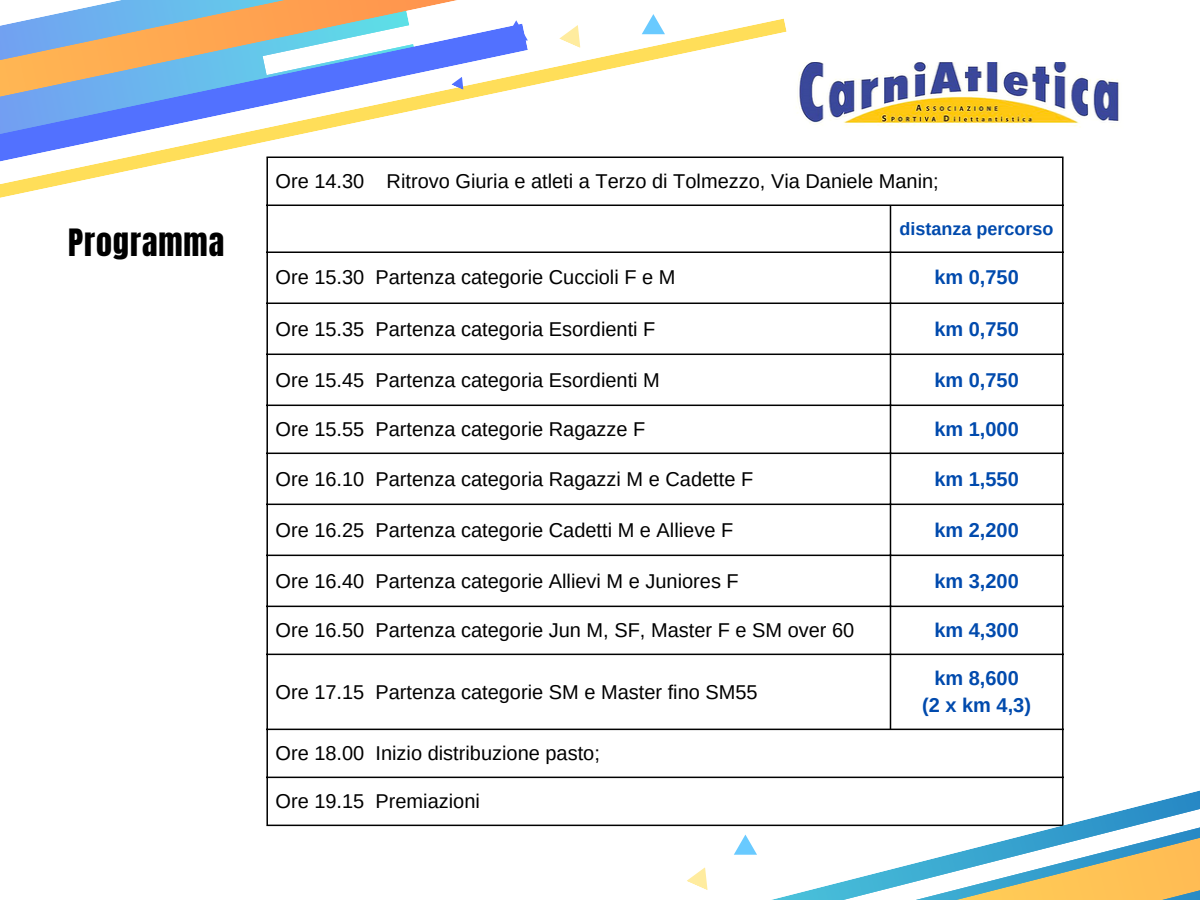
<style>
.page{position:relative;width:1200px;height:900px;background:#fff}
.page>*{position:absolute;margin:0;border:0;box-sizing:border-box;transform-origin:0 0}
.t1{font:32px "Anton";letter-spacing:.03em;color:#000}
.t2{font:20px "Arimo";color:#000}
.t3{font:700 20px "Arimo";color:#004aad}
.t4{font:700 18px "Arimo";color:#004aad}
</style>
<div class="page">
<svg style="left:33px;top:0;width:230px;height:19px;fill:#6bbbed"></svg>
<hr style="left:266px;top:158px;width:2px;height:667px;background:#000">
<hr style="left:890px;top:206px;width:1px;height:523px;background:#000">
<hr style="left:1062px;top:158px;width:2px;height:667px;background:#000">
<hr style="left:266px;top:157px;width:798px;height:1px;background:#000">
<hr style="left:266px;top:205px;width:798px;height:1px;background:#000">
<hr style="left:266px;top:251px;width:798px;height:2px;background:#000">
<hr style="left:266px;top:303px;width:798px;height:1px;background:#000">
<hr style="left:266px;top:354px;width:798px;height:1px;background:#000">
<hr style="left:266px;top:405px;width:798px;height:1px;background:#000">
<hr style="left:266px;top:453px;width:798px;height:1px;background:#000">
<hr style="left:266px;top:504px;width:798px;height:1px;background:#000">
<hr style="left:266px;top:555px;width:798px;height:1px;background:#000">
<hr style="left:266px;top:606px;width:798px;height:1px;background:#000">
<hr style="left:266px;top:654px;width:798px;height:1px;background:#000">
<hr style="left:266px;top:729px;width:798px;height:1px;background:#000">
<hr style="left:266px;top:777px;width:798px;height:1px;background:#000">
<hr style="left:266px;top:825px;width:798px;height:1px;background:#000">
<svg style="left:9px;top:19px;width:778px;height:186px"></svg>
<svg style="left:263px;top:0;width:524px;height:75px"></svg>
<svg style="left:0;top:24px;width:528px;height:231px"></svg>
<svg style="left:557px;top:728px;width:188px;height:99px"></svg>
<svg style="left:745px;top:679px;width:455px;height:221px"></svg>
<svg style="left:559px;top:25px;width:21px;height:23px"></svg>
<svg style="left:451px;top:77px;width:12px;height:13px"></svg>
<svg style="left:642px;top:14px;width:23px;height:20px"></svg>
<svg style="left:505px;top:20px;width:23px;height:20px"></svg>
<svg style="left:687px;top:867px;width:21px;height:23px"></svg>
<svg style="left:734px;top:835px;width:23px;height:20px"></svg>
<img style="left:797px;top:62px;width:322px;height:66px">
<p class="t1" style="left:68px;top:219px;width:158px">Programma</p>
<p class="t2" style="left:275px;top:170px;width:665px">Ore 14.30 Ritrovo Giuria e atleti a Terzo di Tolmezzo, Via Daniele Manin;</p>
<p class="t4" style="left:900px;top:218px;width:155px">distanza percorso</p>
<p class="t2" style="left:275px;top:266px;width:402px">Ore 15.30 Partenza categorie Cuccioli F e M</p>
<p class="t3" style="left:934px;top:266px;width:86px">km 0,750</p>
<p class="t2" style="left:275px;top:317px;width:382px">Ore 15.35 Partenza categoria Esordienti F</p>
<p class="t3" style="left:934px;top:317px;width:86px">km 0,750</p>
<p class="t2" style="left:275px;top:368px;width:386px">Ore 15.45 Partenza categoria Esordienti M</p>
<p class="t3" style="left:934px;top:368px;width:86px">km 0,750</p>
<p class="t2" style="left:275px;top:418px;width:372px">Ore 15.55 Partenza categorie Ragazze F</p>
<p class="t3" style="left:934px;top:418px;width:86px">km 1,000</p>
<p class="t2" style="left:275px;top:467px;width:479px">Ore 16.10 Partenza categoria Ragazzi M e Cadette F</p>
<p class="t3" style="left:934px;top:467px;width:86px">km 1,550</p>
<p class="t2" style="left:275px;top:518px;width:459px">Ore 16.25 Partenza categorie Cadetti M e Allieve F</p>
<p class="t3" style="left:934px;top:518px;width:86px">km 2,200</p>
<p class="t2" style="left:275px;top:569px;width:465px">Ore 16.40 Partenza categorie Allievi M e Juniores F</p>
<p class="t3" style="left:934px;top:569px;width:86px">km 3,200</p>
<p class="t2" style="left:275px;top:619px;width:580px">Ore 16.50 Partenza categorie Jun M, SF, Master F e SM over 60</p>
<p class="t3" style="left:934px;top:619px;width:86px">km 4,300</p>
<p class="t2" style="left:275px;top:680px;width:484px">Ore 17.15 Partenza categorie SM e Master fino SM55</p>
<p class="t2" style="left:275px;top:742px;width:326px">Ore 18.00 Inizio distribuzione pasto;</p>
<p class="t2" style="left:275px;top:790px;width:206px">Ore 19.15 Premiazioni</p>
<p class="t3" style="left:934px;top:667px;width:86px">km 8,600</p>
<p class="t3" style="left:922px;top:694px;width:110px">(2 x km 4,3)</p>
</div>
